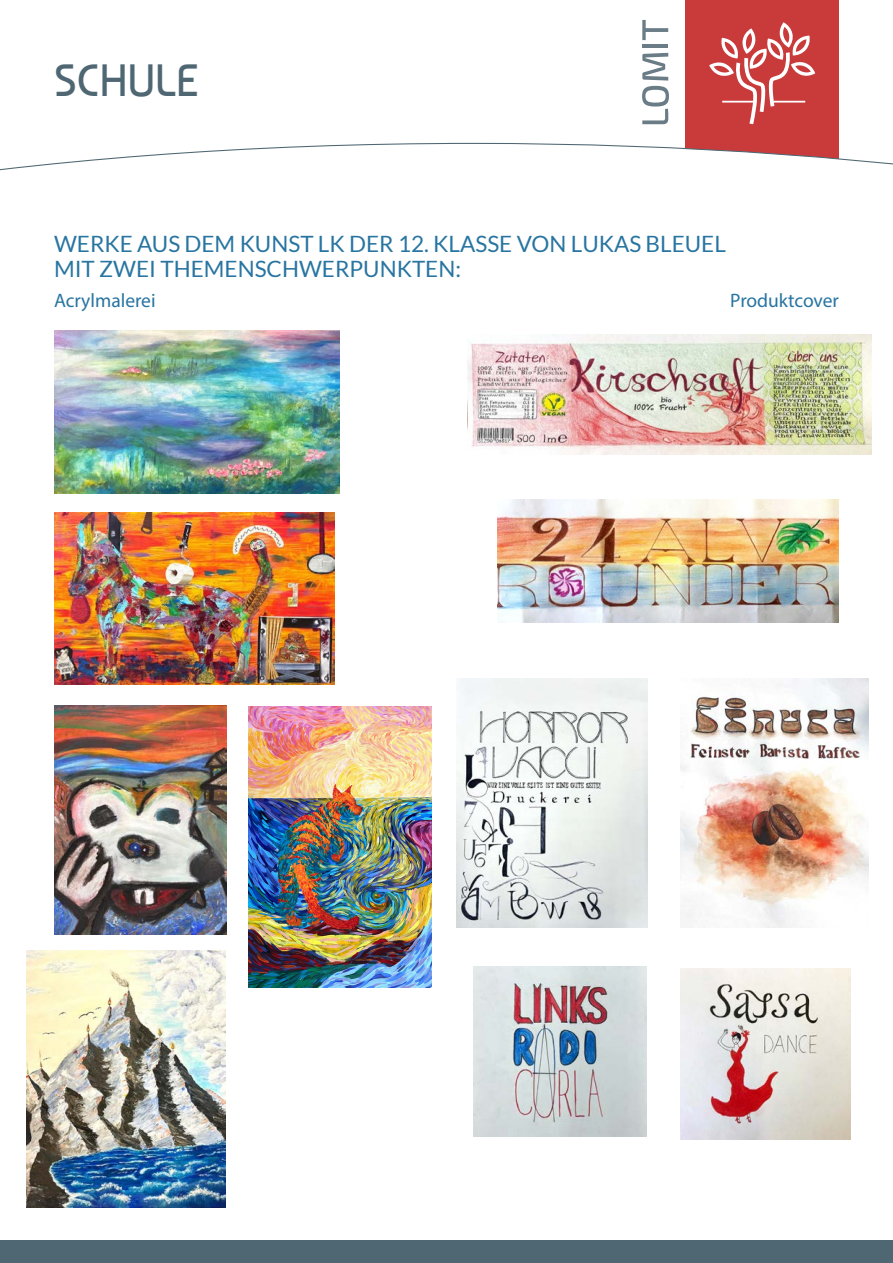
<style>
.page{position:relative;width:893px;height:1263px;background:#fff}
.page>*{position:absolute;margin:0;border:0;box-sizing:border-box;transform-origin:0 0}
.t1{font:45px "Baumans";letter-spacing:-.01em;color:#4f6772}
.t2{font:22.5px/25.5px "Lato";color:#2875a1}
.t3{font:19.5px "Myriad Pro";color:#2875a1}
</style>
<div class="page">
<div style="left:0;top:1241px;width:893px;height:22px;background:#4f6772"></div>
<div style="left:685px;top:0;width:154px;height:169px;background:#c93a3b"></div>
<svg style="left:642px;top:53px;width:27px;height:71px"></svg>
<hr style="left:642px;top:44px;width:26px;height:3px;background:#6a7c85">
<svg style="left:642px;top:20px;width:26px;height:20px"></svg>
<svg style="left:0;top:142px;width:893px;height:29px"></svg>
<svg style="left:709px;top:22px;width:106px;height:102px"></svg>
<hr style="left:722px;top:101px;width:33px;height:2px;background:#fff">
<hr style="left:773px;top:101px;width:32px;height:2px;background:#fff">
<img style="left:248px;top:707px;width:184px;height:280px">
<img style="left:54px;top:513px;width:281px;height:172px">
<img style="left:54px;top:331px;width:286px;height:162px">
<img style="left:54px;top:706px;width:173px;height:228px">
<img style="left:27px;top:950px;width:199px;height:257px">
<img style="left:468px;top:334px;width:403px;height:121px">
<img style="left:497px;top:500px;width:342px;height:123px">
<img style="left:456px;top:678px;width:192px;height:249px">
<img style="left:680px;top:678px;width:188px;height:249px">
<img style="left:473px;top:966px;width:173px;height:170px">
<img style="left:681px;top:968px;width:169px;height:172px">
<p class="t1" style="left:54px;top:54px;width:147px">SCHULE</p>
<p class="t2" style="left:54px;top:231px;width:673px">WERKE AUS DEM KUNST LK DER 12. KLASSE VON LUKAS BLEUEL<br>MIT ZWEI THEMENSCHWERPUNKTEN:</p>
<p class="t3" style="left:54px;top:288px;width:103px">Acrylmalerei</p>
<p class="t3" style="left:730px;top:288px;width:110px">Produktcover</p>
</div>
